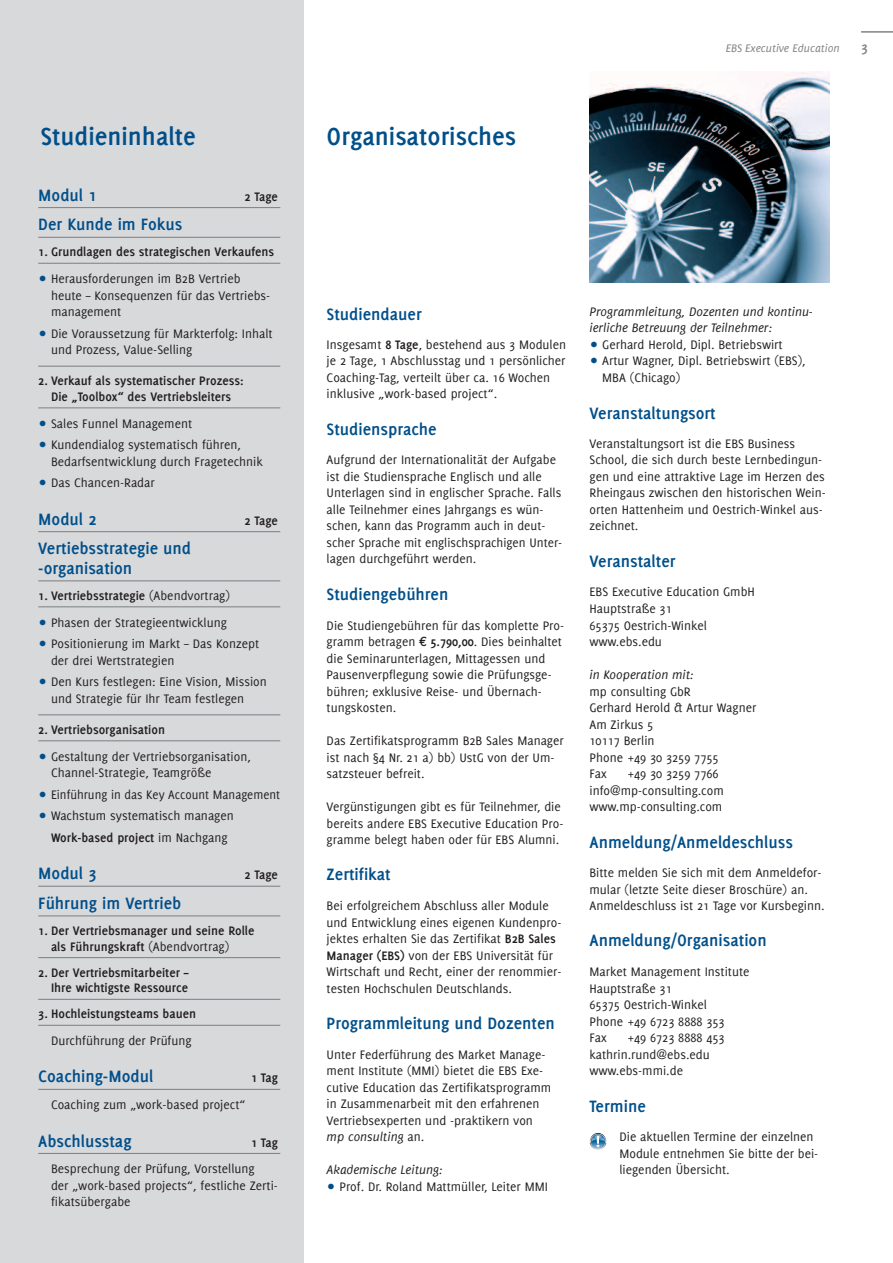
<style>
.page{position:relative;width:893px;height:1263px;background:#fff}
.page>*{position:absolute;margin:0;border:0;box-sizing:border-box;transform-origin:0 0}
.t1{font:700 27px "Delicious";color:#004f8a}
.t2{font:700 18px/19.5px "Delicious";color:#004f8a}
.t3{font:700 15px "Delicious";color:#808285}
.t4{font:13.5px/16.5px "Delicious";color:#231f20}
.t5{font:700 13.5px/15.8px "Delicious";color:#231f20;text-align:center}
.t6{font:italic 13.5px/16.5px "Delicious";color:#231f20}
.t7{font:13.5px/21.6px "Delicious";color:#231f20;scale:.96 1}
.t8{font:italic 12px "Delicious";color:#808285}
.s1{font-weight:700}
.s2{font-weight:400}
.s3{font-style:italic}
</style>
<div class="page">
<div style="left:0;top:0;width:303px;height:1263px;background:#d8d9db"></div>
<hr style="left:861px;top:31px;width:32px;height:2px;background:#808285">
<hr style="left:38px;top:207px;width:242px;height:1px;background:#808285">
<hr style="left:38px;top:237px;width:242px;height:1px;background:#808285">
<hr style="left:38px;top:263px;width:242px;height:1px;background:#808285">
<hr style="left:38px;top:366px;width:242px;height:1px;background:#808285">
<hr style="left:38px;top:407px;width:242px;height:1px;background:#808285">
<hr style="left:38px;top:531px;width:242px;height:1px;background:#808285">
<hr style="left:38px;top:580px;width:242px;height:1px;background:#808285">
<hr style="left:38px;top:606px;width:242px;height:1px;background:#808285">
<hr style="left:38px;top:714px;width:242px;height:1px;background:#808285">
<hr style="left:38px;top:740px;width:242px;height:1px;background:#808285">
<hr style="left:38px;top:886px;width:242px;height:1px;background:#808285">
<hr style="left:38px;top:915px;width:242px;height:1px;background:#808285">
<hr style="left:38px;top:957px;width:242px;height:1px;background:#808285">
<hr style="left:38px;top:999px;width:242px;height:1px;background:#808285">
<hr style="left:38px;top:1025px;width:242px;height:1px;background:#808285">
<hr style="left:38px;top:1089px;width:242px;height:1px;background:#808285">
<hr style="left:38px;top:1153px;width:242px;height:1px;background:#808285">
<img style="left:589px;top:72px;width:240px;height:211px">
<svg style="left:589px;top:1133px;width:18px;height:17px"></svg>
<p class="t8" style="left:726px;top:41px;width:116px">EBS Executive Education</p>
<p class="t3" style="left:861px;top:42px;width:8px">3</p>
<h1 class="t1" style="left:41px;top:126px;width:157px">Studieninhalte</h1>
<h1 class="t1" style="left:327px;top:126px;width:191px">Organisatorisches</h1>
<h2 class="t2" style="left:38px;top:186px;width:60px">Modul 1</h2>
<p class="t5" style="left:245px;top:189px;width:35px">2 Tage</p>
<h2 class="t2" style="left:38px;top:216px;width:145px">Der Kunde im Fokus</h2>
<p class="t5" style="left:38px;top:245px;width:238px">1. Grundlagen des strategischen Verkaufens</p>
<p class="t4" style="left:51px;top:271px;width:221px">Herausforderungen im B2B Vertrieb heute – Konsequenzen für das Vertriebs&shy;management</p>
<p class="t4" style="left:51px;top:326px;width:223px">Die Voraussetzung für Markterfolg: Inhalt und Prozess, Value-Selling</p>
<p class="t5" style="left:38px;top:374px;width:207px">2. Verkauf als systematischer Prozess:<br>Die „Toolbox“ des Vertriebsleiters</p>
<p class="t4" style="left:51px;top:413px;width:191px;line-height:21.6px">Sales Funnel Management<br>Kundendialog systematisch führen,</p>
<p class="t4" style="left:51px;top:451px;width:213px;line-height:21.6px">Bedarfsentwicklung durch Fragetechnik<br>Das Chancen-Radar</p>
<h2 class="t2" style="left:38px;top:510px;width:60px">Modul 2</h2>
<p class="t5" style="left:245px;top:513px;width:35px">2 Tage</p>
<h2 class="t2" style="left:38px;top:540px;width:154px">Vertiebsstrategie und -organisation</h2>
<p class="t4" style="left:38px;top:583px;width:193px;line-height:26.7px;text-align:right"><span class="s1">1. Vertriebsstrategie</span> (Abendvortrag)<br>Phasen der Strategieentwicklung</p>
<p class="t4" style="left:51px;top:636px;width:210px">Positionierung im Markt – Das Konzept der drei Wertstrategien</p>
<p class="t4" style="left:51px;top:675px;width:217px">Den Kurs festlegen: Eine Vision, Mission und Strategie für Ihr Team festlegen</p>
<p class="t5" style="left:38px;top:722px;width:128px">2. Vertriebsorganisation</p>
<p class="t4" style="left:51px;top:749px;width:201px">Gestaltung der Vertriebsorganisation,<br>Channel-Strategie, Teamgröße</p>
<p class="t7" style="left:51px;top:784px;width:240px">Einführung in das Key Account Management<br>Wachstum systematisch managen<br><span class="s1">Work-based project</span> im Nachgang</p>
<h2 class="t2" style="left:38px;top:865px;width:60px">Modul 3</h2>
<p class="t5" style="left:245px;top:868px;width:35px">2 Tage</p>
<h2 class="t2" style="left:38px;top:894px;width:145px">Führung im Vertrieb</h2>
<p class="t5" style="left:51px;top:923px;width:205px;text-align:left;text-indent:-13px">1. Der Vertriebsmanager und seine Rolle als Führungskraft <span class="s2">(Abendvortrag)</span></p>
<p class="t5" style="left:38px;top:965px;width:152px;text-align:right">2. Der Vertriebsmitarbeiter –<br>Ihre wichtigste Ressource</p>
<p class="t5" style="left:38px;top:1007px;width:159px">3. Hochleistungsteams bauen</p>
<p class="t4" style="left:51px;top:1033px;width:142px">Durchführung der Prüfung</p>
<h2 class="t2" style="left:38px;top:1068px;width:117px">Coaching-Modul</h2>
<p class="t5" style="left:251px;top:1071px;width:28px">1 Tag</p>
<p class="t4" style="left:51px;top:1097px;width:196px">Coaching zum „work-based project“</p>
<h2 class="t2" style="left:38px;top:1132px;width:95px">Abschlusstag</h2>
<p class="t5" style="left:251px;top:1135px;width:28px">1 Tag</p>
<p class="t4" style="left:51px;top:1161px;width:228px">Besprechung der Prüfung, Vorstellung<br>der „work-based projects“, festliche Zerti&shy;fikatsübergabe</p>
<h2 class="t2" style="left:327px;top:306px;width:97px">Studiendauer</h2>
<p class="t4" style="left:327px;top:337px;width:241px">Insgesamt <span class="s1">8 Tage</span>, bestehend aus 3 Modulen je 2 Tage, 1 Abschlusstag und 1 persönlicher Coaching-Tag, verteilt über ca. 16 Wochen inklusive „work-based project“.</p>
<h2 class="t2" style="left:327px;top:420px;width:112px">Studiensprache</h2>
<p class="t4" style="left:327px;top:453px;width:237px">Aufgrund der Internationalität der Aufgabe ist die Studiensprache Englisch und alle Unterlagen sind in englischer Sprache. Falls alle Teilnehmer eines Jahrgangs es wün&shy;schen, kann das Programm auch in deut&shy;scher Sprache mit englischsprachigen Unter&shy;lagen durchgeführt werden.</p>
<h2 class="t2" style="left:327px;top:585px;width:123px">Studiengebühren</h2>
<p class="t4" style="left:327px;top:618px;width:239px">Die Studiengebühren für das komplette Pro&shy;gramm betragen <span class="s1">¤ 5.790,00</span>. Dies beinhaltet die Seminarunterlagen, Mittagessen und Pausenverpflegung sowie die Prüfungsge&shy;bühren; exklusive Reise- und Übernach&shy;tungskosten.</p>
<p class="t4" style="left:327px;top:733px;width:239px">Das Zertifikatsprogramm B2B Sales Manager ist nach §4 Nr. 21 a) bb) UstG von der Um&shy;satzsteuer befreit.</p>
<p class="t4" style="left:327px;top:799px;width:238px">Vergünstigungen gibt es für Teilnehmer, die bereits andere EBS Executive Education Pro&shy;gramme belegt haben oder für EBS Alumni.</p>
<h2 class="t2" style="left:327px;top:866px;width:66px">Zertifikat</h2>
<p class="t4" style="left:327px;top:898px;width:236px">Bei erfolgreichem Abschluss aller Module und Entwicklung eines eigenen Kundenpro&shy;jektes erhalten Sie das Zertifikat <span class="s1">B2B Sales Manager (EBS)</span> von der EBS Universität für Wirtschaft und Recht, einer der renommier&shy;testen Hochschulen Deutschlands.</p>
<h2 class="t2" style="left:327px;top:1014px;width:230px">Programmleitung und Dozenten</h2>
<p class="t4" style="left:327px;top:1047px;width:226px">Unter Federführung des Market Manage&shy;ment Institute (MMI) bietet die EBS Exe&shy;cutive Education das Zertifikatsprogramm in Zusammenarbeit mit den erfahrenen Vertriebsexperten und -praktikern von <span class="s3">mp consulting</span> an.</p>
<p class="t6" style="left:327px;top:1161px;width:117px">Akademische Leitung:</p>
<p class="t4" style="left:339px;top:1179px;width:210px">Prof. Dr. Roland Mattmüller, Leiter MMI</p>
<p class="t6" style="left:589px;top:303px;width:225px">Programmleitung, Dozenten und kontinu&shy;ierliche Betreuung der Teilnehmer:</p>
<p class="t4" style="left:602px;top:337px;width:205px">Gerhard Herold, Dipl. Betriebswirt<br>Artur Wagner, Dipl. Betriebswirt (EBS),<br>MBA (Chicago)</p>
<h2 class="t2" style="left:589px;top:404px;width:128px">Veranstaltungsort</h2>
<p class="t4" style="left:589px;top:436px;width:238px">Veranstaltungsort ist die EBS Business School, die sich durch beste Lernbedingun&shy;gen und eine attraktive Lage im Herzen des Rheingaus zwischen den historischen Wein&shy;orten Hattenheim und Oestrich-Winkel aus&shy;zeichnet.</p>
<h2 class="t2" style="left:589px;top:552px;width:88px">Veranstalter</h2>
<p class="t4" style="left:589px;top:585px;width:167px">EBS Executive Education GmbH<br>Hauptstraße 31<br>65375 Oestrich-Winkel www.ebs.edu</p>
<p class="t6" style="left:589px;top:666px;width:106px">in Kooperation mit:</p>
<p class="t4" style="left:589px;top:684px;width:168px">mp consulting GbR<br>Gerhard Herold &amp; Artur Wagner<br>Am Zirkus 5<br>10117 Berlin<br>Phone +49 30 3259 7755<br>Fax</p>
<p class="t4" style="left:589px;top:766px;width:136px;text-indent:38px">+49 30 3259 7766 info@mp-consulting.com www.mp-consulting.com</p>
<h2 class="t2" style="left:589px;top:833px;width:205px">Anmeldung/Anmeldeschluss</h2>
<p class="t4" style="left:589px;top:865px;width:237px">Bitte melden Sie sich mit dem Anmeldefor&shy;mular (letzte Seite dieser Broschüre) an.<br>Anmeldeschluss ist 21 Tage vor Kursbeginn.</p>
<h2 class="t2" style="left:589px;top:932px;width:179px">Anmeldung/Organisation</h2>
<p class="t4" style="left:589px;top:964px;width:161px">Market Management Institute<br>Hauptstraße 31<br>65375 Oestrich-Winkel<br>Phone +49 6723 8888 353<br>Fax</p>
<p class="t4" style="left:589px;top:1030px;width:137px;text-indent:38px">+49 6723 8888 453 kathrin.rund@ebs.edu www.ebs-mmi.de</p>
<h2 class="t2" style="left:589px;top:1097px;width:58px">Termine</h2>
<p class="t4" style="left:619px;top:1129px;width:200px">Die aktuellen Termine der einzelnen<br>Module entnehmen Sie bitte der bei&shy;liegenden Übersicht.</p>
</div>
